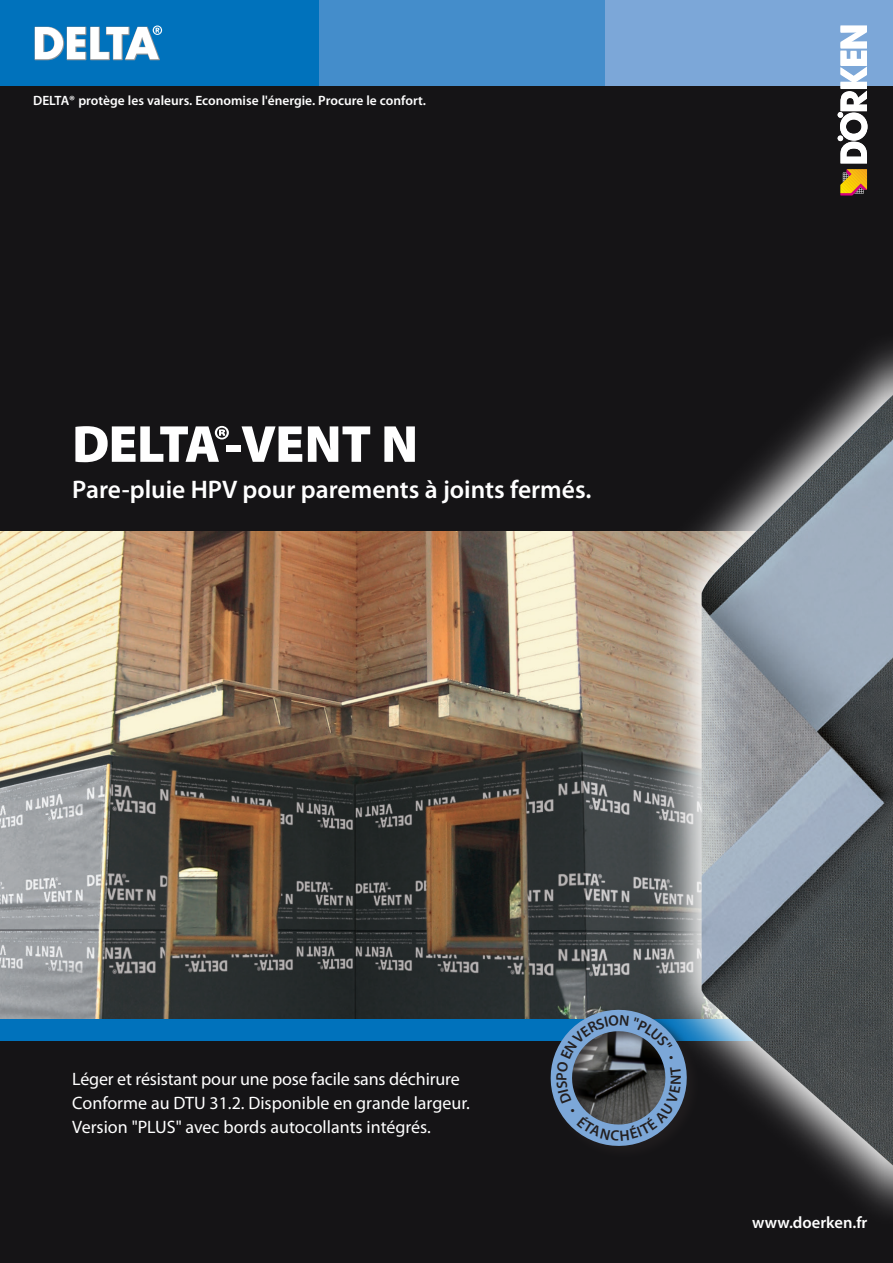
<style>
.page{position:relative;width:893px;height:1263px;background:#151416}
.page>*{position:absolute;margin:0;border:0;box-sizing:border-box;transform-origin:0 0}
.t1{font:900 52.5px "Delta Myriad Pro";color:#fff}
.t2{font:600 25.5px "Myriad Pro Doerken";color:#fff}
.t3{font:18px/24px "Myriad Pro Doerken";letter-spacing:-.005em;color:#fff}
.t4{font:600 16.5px "Myriad Pro Doerken";color:#fff}
.t5{font:600 13.5px "Myriad Pro Doerken";color:#fff}
</style>
<div class="page">
<div style="left:319px;top:0;width:287px;height:85px;background:#448dcb"></div>
<div style="left:606px;top:0;width:287px;height:85px;background:#7ca7d8"></div>
<div style="left:0;top:0;width:319px;height:85px;background:#0072bc"></div>
<svg style="left:35px;top:26px;width:127px;height:34px"></svg>
<svg style="left:837px;top:25px;width:30px;height:138px"></svg>
<svg style="left:840px;top:169px;width:27px;height:26px"></svg>
<img style="left:0;top:531px;width:647px;height:488px">
<div style="left:0;top:1019px;width:893px;height:22px;background:#0072bc"></div>
<svg style="left:647px;top:344px;width:246px;height:870px"></svg>
<img style="left:702px;top:395px;width:191px;height:770px">
<div style="left:547px;top:1007px;width:155px;height:154px;background:#151416"></div>
<svg style="left:536px;top:996px;width:165px;height:147px"></svg>
<p class="t5" style="left:33px;top:92px;width:394px">DELTA® protège les valeurs. Economise l'énergie. Procure le confort.</p>
<h1 class="t1" style="left:72px;top:409px;width:347px">DELTA®-VENT N</h1>
<h2 class="t2" style="left:72px;top:473px;width:521px">Pare-pluie HPV pour parements à joints fermés.</h2>
<p class="t3" style="left:72px;top:1067px;width:399px">Léger et résistant pour une pose facile sans déchirure<br>Conforme au DTU 31.2. Disponible en grande largeur.<br>Version "PLUS" avec bords autocollants intégrés.</p>
<p class="t4" style="left:752px;top:1212px;width:117px">www.doerken.fr</p>
</div>
